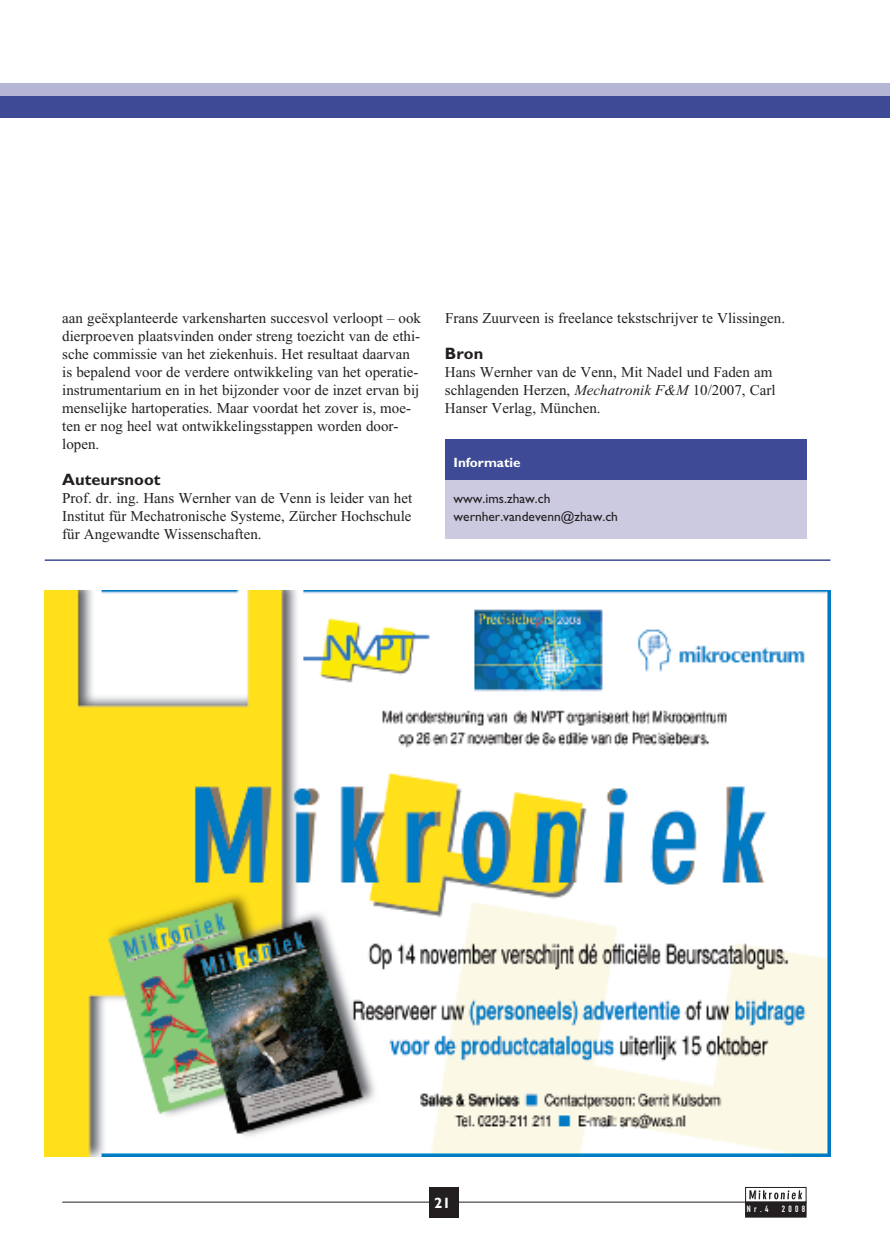
<style>
.page{position:relative;width:890px;height:1260px;background:#fff}
.page>*{position:absolute;margin:0;border:0;box-sizing:border-box;transform-origin:0 0}
.t1{font:700 16.5px "Gill Sans";color:#231f20}
.t2{font:15px/18px "Times New Roman";color:#231f20}
.t3{font:700 15px "Gill Sans";color:#fff}
.t4{font:13.5px/18px "Gill Sans";color:#231f20}
.t5{font:700 13.5px "Gill Sans";color:#fff}
.t6{font:9px "DIN Engschrift Alternate";letter-spacing:.37em;color:#fff}
.s1{font-style:italic}
</style>
<div class="page">
<div style="left:0;top:84px;width:890px;height:12px;background:#b5b6d6"></div>
<div style="left:0;top:96px;width:890px;height:22px;background:#3e4a95"></div>
<svg style="left:749px;top:1192px;width:54px;height:8px"></svg>
<svg style="left:749px;top:1190px;width:53px;height:9px"></svg>
<div style="left:745px;top:1187px;width:61px;height:15px;border:1px solid #231f20"></div>
<div style="left:745px;top:1202px;width:61px;height:15px;background:#231f20"></div>
<hr style="left:62px;top:1202px;width:744px;height:1px;background:#231f20">
<div style="left:429px;top:1186px;width:29px;height:31px;background:#231f20"></div>
<div style="left:445px;top:462px;width:361px;height:76px;background:#cbcae1"></div>
<div style="left:445px;top:439px;width:361px;height:41px;background:#3e4a95"></div>
<hr style="left:45px;top:559px;width:785px;height:2px;background:#3e4a95">
<img style="left:44px;top:590px;width:787px;height:566px">
<p class="t2" style="left:62px;top:309px;width:360px">aan geëxplanteerde varkensharten succesvol verloopt – ook dierproeven plaatsvinden onder streng toezicht van de ethi&shy;sche commissie van het ziekenhuis. Het resultaat daarvan is bepalend voor de verdere ontwikkeling van het operatie&shy;instrumentarium en in het bijzonder voor de inzet ervan bij menselijke hartoperaties. Maar voordat het zover is, moe&shy;ten er nog heel wat ontwikkelingsstappen worden door&shy;lopen.</p>
<p class="t1" style="left:62px;top:469px;width:100px">Auteursnoot</p>
<p class="t2" style="left:62px;top:489px;width:351px;text-align:justify">Prof. dr. ing. Hans Wernher van de Venn is leider van het Institut für Mechatronische Systeme, Zürcher Hochschule für Angewandte Wissenschaften.</p>
<p class="t2" style="left:445px;top:309px;width:342px">Frans Zuurveen is freelance tekstschrijver te Vlissingen.</p>
<p class="t1" style="left:445px;top:343px;width:40px">Bron</p>
<p class="t2" style="left:445px;top:363px;width:332px">Hans Wernher van de Venn, Mit Nadel und Faden am schlagenden Herzen, <span class="s1">Mechatronik F&amp;M</span> 10/2007, Carl<br>Hanser Verlag, München.</p>
<p class="t5" style="left:453px;top:454px;width:69px">Informatie</p>
<p class="t4" style="left:453px;top:489px;width:166px">www.ims.zhaw.ch wernher.vandevenn@zhaw.ch</p>
<p class="t3" style="left:434px;top:1194px;width:18px">21</p>
<p class="t6" style="left:747px;top:1204px;width:23px">Nr.4</p>
<p class="t6" style="left:782px;top:1204px;width:25px">2008</p>
</div>
